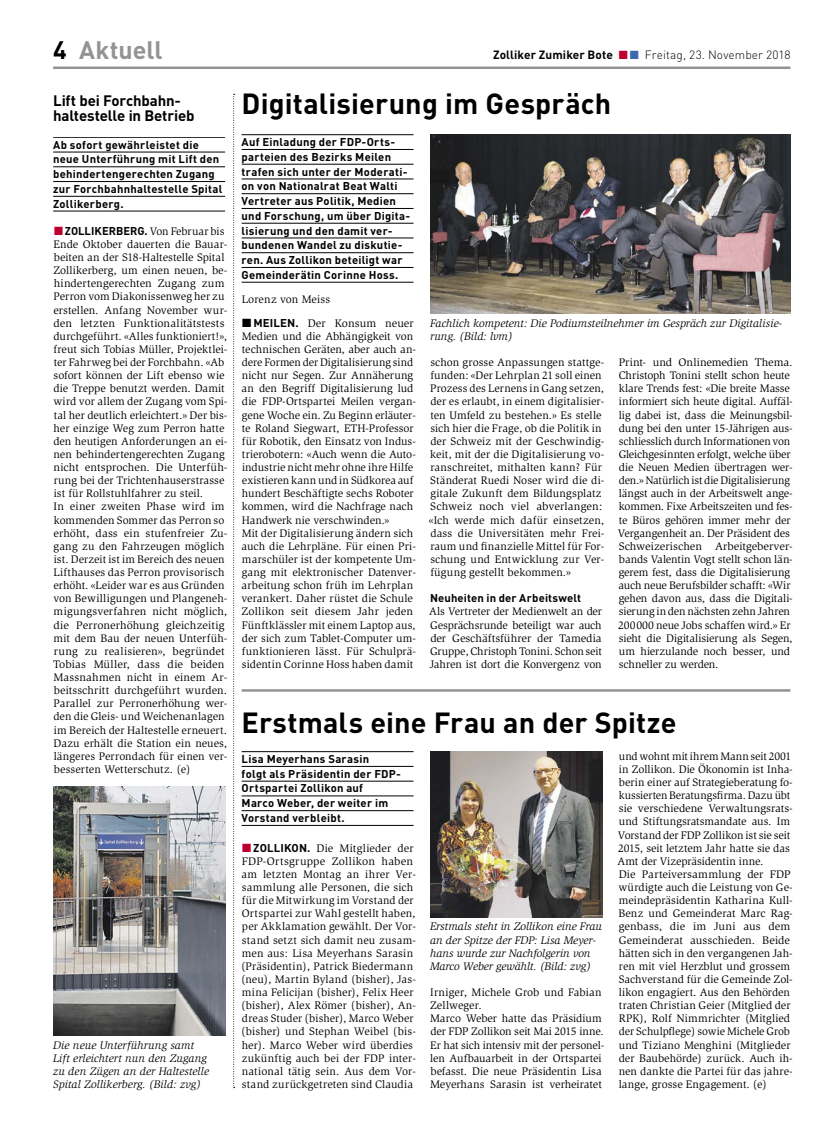
<style>
.page{position:relative;width:833px;height:1134px;background:#fff}
.page>*{position:absolute;margin:0;border:0;box-sizing:border-box;transform-origin:0 0}
.t1{font:700 28.75px "DIN";letter-spacing:.005em;color:#000}
.t2{font:700 25px "DIN";letter-spacing:-.005em;color:#939393}
.t3{font:700 15px/15px "DIN";letter-spacing:-.01em;color:#000}
.t4{font:300 11.88px "DIN";letter-spacing:.01em;color:#000}
.t5{font:11.25px/13.1px "Slimbach";letter-spacing:.005em;color:#000}
.t6{font:700 11.25px/14.8px "DIN";letter-spacing:.02em;color:#000}
.t7{font:italic 11.25px/13.1px "Slimbach";color:#000}
.t8{font:700 11.25px "DIN";color:#000}
.s1{color:#000}
.s2{font-weight:700}
.s3{color:#be0030}
.s4{color:#3c68ae}
.s5{font-family:"Slimbach";font-weight:400}
.s6{font-family:"DIN";font-weight:700}
</style>
<div class="page">
<hr style="left:53px;top:67px;width:737px;height:2px;background:#939393">
<hr style="left:242px;top:751px;width:171px;height:1px;background:#000">
<hr style="left:242px;top:766px;width:171px;height:1px;background:#000">
<hr style="left:242px;top:781px;width:171px;height:1px;background:#000">
<hr style="left:242px;top:796px;width:171px;height:1px;background:#000">
<hr style="left:242px;top:810px;width:171px;height:1px;background:#000">
<hr style="left:242px;top:825px;width:171px;height:1px;background:#000">
<img style="left:430px;top:752px;width:172px;height:165px">
<hr style="left:242px;top:135px;width:171px;height:1px;background:#000">
<hr style="left:242px;top:149px;width:171px;height:1px;background:#000">
<hr style="left:242px;top:164px;width:171px;height:1px;background:#000">
<hr style="left:242px;top:179px;width:171px;height:1px;background:#000">
<hr style="left:242px;top:193px;width:171px;height:1px;background:#000">
<hr style="left:242px;top:208px;width:171px;height:1px;background:#000">
<hr style="left:242px;top:223px;width:171px;height:1px;background:#000">
<hr style="left:242px;top:238px;width:171px;height:1px;background:#000">
<hr style="left:242px;top:252px;width:171px;height:1px;background:#000">
<hr style="left:242px;top:267px;width:171px;height:1px;background:#000">
<hr style="left:242px;top:282px;width:171px;height:1px;background:#000">
<img style="left:430px;top:135px;width:360px;height:178px">
<hr style="left:242px;top:689px;width:548px;height:3px;background:#939393">
<hr style="left:53px;top:137px;width:172px;height:1px;background:#000">
<hr style="left:53px;top:152px;width:172px;height:1px;background:#000">
<hr style="left:53px;top:167px;width:172px;height:1px;background:#000">
<hr style="left:53px;top:181px;width:172px;height:1px;background:#000">
<hr style="left:53px;top:196px;width:172px;height:1px;background:#000">
<hr style="left:53px;top:211px;width:172px;height:1px;background:#000">
<img style="left:53px;top:786px;width:172px;height:249px">
<svg style="left:233px;top:94px;width:2px;height:994px"></svg>
<h2 class="t2" style="left:53px;top:34px;width:111px"><span class="s1">4</span> Aktuell</h2>
<p class="t4" style="left:493px;top:48px;width:299px"><span class="s2">Zolliker Zumiker Bote</span> <span class="s3">■</span> <span class="s4">■</span> Freitag, 23. November 2018</p>
<h3 class="t3" style="left:53px;top:93px;width:143px">Lift bei Forchbahn&shy;haltestelle in Betrieb</h3>
<p class="t6" style="left:53px;top:137px;width:171px">Ab sofort gewährleistet die neue Unterführung mit Lift den behindertengerechten Zugang zur Forchbahnhaltestelle Spital<br>Zollikerberg.</p>
<p class="t8" style="left:54px;top:223px;width:172px"><span class="s3">■</span> ZOLLIKERBERG. <span class="s5">Von Februar bis</span></p>
<p class="t5" style="left:53px;top:238px;width:176px">Ende Oktober dauerten die Bauar&shy;beiten an der S18-Haltestelle Spital Zollikerberg, um einen neuen, be&shy;hindertengerechten Zugang zum Perron vom Diakonissenweg her zu erstellen. Anfang November wur&shy;den letzten Funktionalitätstests durchgeführt. «Alles funktioniert!», freut sich Tobias Müller, Projektlei&shy;ter Fahrweg bei der Forchbahn. «Ab sofort können der Lift ebenso wie die Treppe benutzt werden. Damit wird vor allem der Zugang vom Spi&shy;tal her deutlich erleichtert.» Der bis&shy;her einzige Weg zum Perron hatte den heutigen Anforderungen an ei&shy;nen behindertengerechten Zugang nicht entsprochen. Die Unterfüh&shy;rung bei der Trichtenhauserstrasse ist für Rollstuhlfahrer zu steil.<br>In einer zweiten Phase wird im kommenden Sommer das Perron so erhöht, dass ein stufenfreier Zu&shy;gang zu den Fahrzeugen möglich ist. Derzeit ist im Bereich des neuen Lifthauses das Perron provisorisch erhöht. «Leider war es aus Gründen von Bewilligungen und Plangeneh&shy;migungsverfahren nicht möglich, die Perronerhöhung gleichzeitig mit dem Bau der neuen Unterfüh&shy;rung zu realisieren», begründet Tobias Müller, dass die beiden Massnahmen nicht in einem Ar&shy;beitsschritt durchgeführt wurden.<br>Parallel zur Perronerhöhung wer&shy;den die Gleis- und Weichenanlagen im Bereich der Haltestelle erneuert.<br>Dazu erhält die Station ein neues, längeres Perrondach für einen ver&shy;besserten Wetterschutz. (e)</p>
<p class="t7" style="left:53px;top:1038px;width:157px">Die neue Unterführung samt<br>Lift erleichtert nun den Zugang zu den Zügen an der Haltestelle<br>Spital Zollikerberg. (Bild: zvg)</p>
<h1 class="t1" style="left:242px;top:85px;width:371px">Digitalisierung im Gespräch</h1>
<p class="t6" style="left:242px;top:134px;width:170px">Auf Einladung der FDP-Orts&shy;parteien des Bezirks Meilen trafen sich unter der Moderati&shy;on von Nationalrat Beat Walti<br>Vertreter aus Politik, Medien und Forschung, um über Digita&shy;lisierung und den damit ver&shy;bundenen Wandel zu diskutie&shy;ren. Aus Zollikon beteiligt war<br>Gemeinderätin Corinne Hoss.</p>
<p class="t5" style="left:242px;top:293px;width:90px">Lorenz von Meiss</p>
<p class="t5" style="left:241px;top:316px;width:176px">■ <span class="s6">MEILEN.</span> Der Konsum neuer Medien und die Abhängigkeit von technischen Geräten, aber auch an&shy;dere Formen der Digitalisierung sind nicht nur Segen. Zur Annäherung an den Begriff Digitalisierung lud die FDP-Ortspartei Meilen vergan&shy;gene Woche ein. Zu Beginn erläuter&shy;te Roland Siegwart, ETH-Professor für Robotik, den Einsatz von Indus&shy;trierobotern: «Auch wenn die Auto&shy;industrie nicht mehr ohne ihre Hilfe existieren kann und in Südkorea auf hundert Beschäftigte sechs Roboter kommen, wird die Nachfrage nach Handwerk nie verschwinden.»<br>Mit der Digitalisierung ändern sich auch die Lehrpläne. Für einen Pri&shy;marschüler ist der kompetente Um&shy;gang mit elektronischer Datenver&shy;arbeitung schon früh im Lehrplan verankert. Daher rüstet die Schule Zollikon seit diesem Jahr jeden Fünftklässler mit einem Laptop aus, der sich zum Tablet-Computer um&shy;funktionieren lässt. Für Schulprä&shy;sidentin Corinne Hoss haben damit</p>
<p class="t7" style="left:430px;top:316px;width:353px">Fachlich kompetent: Die Podiumsteilnehmer im Gespräch zur Digitalisie&shy;rung. (Bild: lvm)</p>
<p class="t5" style="left:618px;top:356px;width:176px">Print- und Onlinemedien Thema.<br>Christoph Tonini stellt schon heute klare Trends fest: «Die breite Masse informiert sich heute digital. Auffäl&shy;lig dabei ist, dass die Meinungsbil&shy;dung bei den unter 15-Jährigen aus&shy;schliesslich durch Informationen von Gleichgesinnten erfolgt, welche über die Neuen Medien übertragen wer&shy;den.» Natürlich ist die Digitalisierung längst auch in der Arbeitswelt ange&shy;kommen. Fixe Arbeitszeiten und fes&shy;te Büros gehören immer mehr der Vergangenheit an. Der Präsident des Schweizerischen Arbeitgeberver&shy;bands Valentin Vogt stellt schon län&shy;gerem fest, dass die Digitalisierung auch neue Berufsbilder schafft: «Wir gehen davon aus, dass die Digitali&shy;sierung in den nächsten zehn Jahren 200000 neue Jobs schaffen wird.» Er sieht die Digitalisierung als Segen, um hierzulande noch besser, und schneller zu werden.</p>
<p class="t5" style="left:429px;top:356px;width:177px">schon grosse Anpassungen stattge&shy;funden: «Der Lehrplan 21 soll einen Prozess des Lernens in Gang setzen, der es erlaubt, in einem digitalisier&shy;ten Umfeld zu bestehen.» Es stelle sich hier die Frage, ob die Politik in der Schweiz mit der Geschwindig&shy;keit, mit der die Digitalisierung vo&shy;ranschreitet, mithalten kann? Für Ständerat Ruedi Noser wird die di&shy;gitale Zukunft dem Bildungsplatz Schweiz noch viel abverlangen: «Ich werde mich dafür einsetzen, dass die Universitäten mehr Frei&shy;raum und finanzielle Mittel für For&shy;schung und Entwicklung zur Ver&shy;fügung gestellt bekommen.»</p>
<p class="t6" style="left:430px;top:590px;width:153px">Neuheiten in der Arbeitswelt</p>
<p class="t5" style="left:429px;top:605px;width:174px;text-align:justify">Als Vertreter der Medienwelt an der Gesprächsrunde beteiligt war auch der Geschäftsführer der Tamedia Gruppe, Christoph Tonini. Schon seit Jahren ist dort die Konvergenz von</p>
<h1 class="t1" style="left:242px;top:704px;width:436px">Erstmals eine Frau an der Spitze</h1>
<p class="t6" style="left:242px;top:751px;width:161px">Lisa Meyerhans Sarasin<br>folgt als Präsidentin der FDP-<br>Ortspartei Zollikon auf<br>Marco Weber, der weiter im<br>Vorstand verbleibt.</p>
<p class="t5" style="left:241px;top:841px;width:176px"><span class="s3">■</span> <span class="s6">ZOLLIKON.</span> Die Mitglieder der FDP-Ortsgruppe Zollikon haben am letzten Montag an ihrer Ver&shy;sammlung alle Personen, die sich für die Mitwirkung im Vorstand der Ortspartei zur Wahl gestellt haben, per Akklamation gewählt. Der Vor&shy;stand setzt sich damit neu zusam&shy;men aus: Lisa Meyerhans Sarasin (Präsidentin), Patrick Biedermann (neu), Martin Byland (bisher), Jas&shy;mina Felicijan (bisher), Felix Heer (bisher), Alex Römer (bisher), An&shy;dreas Studer (bisher), Marco Weber (bisher) und Stephan Weibel (bis&shy;her). Marco Weber wird überdies zukünftig auch bei der FDP inter&shy;national tätig sein. Aus dem Vor&shy;stand zurückgetreten sind Claudia</p>
<p class="t5" style="left:617px;top:749px;width:177px">und wohnt mit ihrem Mann seit 2001 in Zollikon. Die Ökonomin ist Inha&shy;berin einer auf Strategieberatung fo&shy;kussierten Beratungsfirma. Dazu übt sie verschiedene Verwaltungsrats&shy;und Stiftungsratsmandate aus. Im Vorstand der FDP Zollikon ist sie seit 2015, seit letztem Jahr hatte sie das Amt der Vizepräsidentin inne.<br>Die Parteiversammlung der FDP würdigte auch die Leistung von Ge&shy;meindepräsidentin Katharina Kull-Benz und Gemeinderat Marc Rag&shy;genbass, die im Juni aus dem Gemeinderat ausschieden. Beide hätten sich in den vergangenen Jah&shy;ren mit viel Herzblut und grossem Sachverstand für die Gemeinde Zol&shy;likon engagiert. Aus den Behörden traten Christian Geier (Mitglied der RPK), Rolf Nimmrichter (Mitglied der Schulpflege) sowie Michele Grob und Tiziano Menghini (Mitglieder der Baubehörde) zurück. Auch ih&shy;nen dankte die Partei für das jahre&shy;lange, grosse Engagement. (e)</p>
<p class="t7" style="left:430px;top:920px;width:173px">Erstmals steht in Zollikon eine Frau an der Spitze der FDP: Lisa Meyer&shy;hans wurde zur Nachfolgerin von Marco Weber gewählt. (Bild: zvg)</p>
<p class="t5" style="left:430px;top:986px;width:176px">Irniger, Michele Grob und Fabian<br>Zellweger.<br>Marco Weber hatte das Präsidium der FDP Zollikon seit Mai 2015 inne.<br>Er hat sich intensiv mit der personel&shy;len Aufbauarbeit in der Ortspartei befasst. Die neue Präsidentin Lisa<br>Meyerhans Sarasin ist verheiratet</p>
</div>
